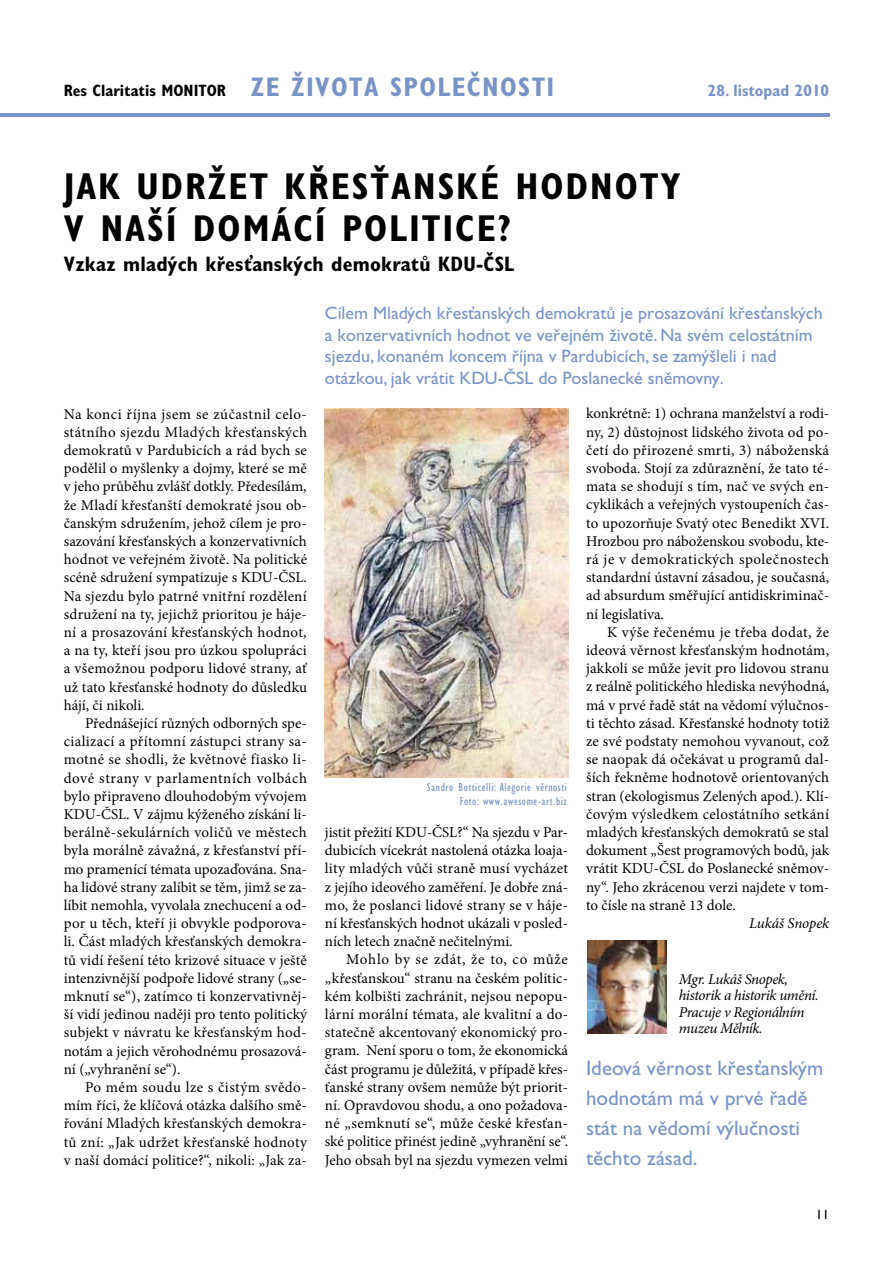
<style>
.page{position:relative;width:893px;height:1263px;background:#fff}
.page>*{position:absolute;margin:0;border:0;box-sizing:border-box;transform-origin:0 0}
.t1{font:700 condensed 37.5px/42px "Gill Sans Std";letter-spacing:.05em;color:#000}
.t2{font:700 condensed 27px "Gill Sans Std";color:#7894c7}
.t3{font:21px/30px "Gill Sans Std";color:#7894c7}
.t4{font:700 condensed 21px "Gill Sans Std";letter-spacing:.01em;color:#000}
.t5{font:18px/21.6px "Gill Sans Std";color:#7894c7}
.t6{font:700 condensed 16.5px "Gill Sans Std";color:#000}
.t7{font:700 condensed 16.5px "Gill Sans Std";color:#7894c7}
.t8{font:15px/18.1px "Minion Pro";color:#000;text-align:justify}
.t9{font:italic 15px/16.5px "Minion Pro";letter-spacing:-.025em;color:#000}
.t10{font:italic 15px "Minion Pro";letter-spacing:-.005em;color:#000}
.t11{font:13.5px "Gill Sans Std";color:#000}
.t12{font:condensed 12px/13.5px "Gill Sans Std";letter-spacing:.05em;color:#7894c7;text-align:right}
.s1{font-size:27px;color:#7894c7}
</style>
<div class="page">
<hr style="left:0;top:113px;width:829px;height:4px;background:#7894c7">
<img style="left:325px;top:409px;width:243px;height:368px">
<img style="left:587px;top:940px;width:79px;height:94px">
<p class="t6" style="left:64px;top:81px;width:258px">Res Claritatis MONITOR <span class="s1">ze života</span></p>
<h2 class="t2" style="left:390px;top:71px;width:107px">společnosti</h2>
<p class="t7" style="left:708px;top:81px;width:123px">28. listopad 2010</p>
<h1 class="t1" style="left:64px;top:166px;width:618px">JAK UDRŽET KŘESŤANSKÉ HODNOTY<br>V NAŠÍ DOMÁCÍ POLITICE?</h1>
<h3 class="t4" style="left:64px;top:252px;width:450px">Vzkaz mladých křesťanských demokratů KDU-ČSL</h3>
<p class="t5" style="left:325px;top:302px;width:499px">Cílem Mladých křesťanských demokratů je prosazování křesťanských a konzervativních hodnot ve veřejném životě. Na svém celostátním sjezdu, konaném koncem října v Pardubicích, se zamýšleli i nad otázkou, jak vrátit KDU-ČSL do Poslanecké sněmovny.</p>
<p class="t8" style="left:64px;top:405px;width:245px">Na konci října jsem se zúčastnil celo&shy;státního sjezdu Mladých křesťanských demokratů v Pardubicích a rád bych se podělil o myšlenky a dojmy, které se mě v jeho průběhu zvlášť dotkly. Předesílám, že Mladí křesťanští demokraté jsou ob&shy;čanským sdružením, jehož cílem je pro&shy;sazování křesťanských a konzervativních hodnot ve veřejném životě. Na politické scéně sdružení sympatizuje s KDU-‑ ČSL.<br>Na sjezdu bylo patrné vnitřní rozdělení sdružení na ty, jejichž prioritou je háje&shy;ní a prosazování křesťanských hodnot, a na ty, kteří jsou pro úzkou spolupráci a všemožnou podporu lidové strany, ať už tato křesťanské hodnoty do důsledku hájí, či nikoli.</p>
<p class="t8" style="left:64px;top:714px;width:245px;text-indent:21px">Přednášející různých odborných spe&shy;cializací a přítomní zástupci strany sa&shy;motné se shodli, že květnové fiasko li&shy;dové strany v parlamentních volbách bylo připraveno dlouhodobým vývojem KDU-ČSL. V zájmu kýženého získání li&shy;berálně-sekulárních voličů ve městech byla morálně závažná, z křesťanství pří&shy;mo pramenící témata upozaďována. Sna&shy;ha lidové strany zalíbit se těm, jimž se za&shy;líbit nemohla, vyvolala znechucení a od&shy;por u těch, kteří ji obvykle podporova&shy;li. Část mladých křesťanských demokra&shy;tů vidí řešení této krizové situace v ještě intenzivnější podpoře lidové strany („se&shy;mknutí se“), zatímco ti konzervativněj&shy;ší vidí jedinou naději pro tento politický subjekt v návratu ke křesťanským hod&shy;notám a jejich věrohodnému prosazová&shy;ní („vyhranění se“).</p>
<p class="t8" style="left:64px;top:1078px;width:245px;text-indent:21px">Po mém soudu lze s čistým svědo&shy;mím říci, že klíčová otázka dalšího smě&shy;řování Mladých křesťanských demokra&shy;tů zní: „Jak udržet křesťanské hodnoty v naší domácí politice?“, nikoli: „Jak za-</p>
<p class="t12" style="left:427px;top:781px;width:141px">Sandro Botticelli: Alegorie věrnosti<br>Foto: www.awesome-art.biz</p>
<p class="t8" style="left:325px;top:823px;width:245px">jistit přežití KDU-ČSL?“ Na sjezdu v Par&shy;dubicích vícekrát nastolená otázka loaja&shy;lity mladých vůči straně musí vycházet z jejího ideového zaměření. Je dobře zná&shy;mo, že poslanci lidové strany se v háje&shy;ní křesťanských hodnot ukázali v posled&shy;ních letech značně nečitelnými.</p>
<p class="t8" style="left:325px;top:951px;width:245px;text-indent:21px">Mohlo by se zdát, že to, co může „křesťanskou“ stranu na českém politic&shy;kém kolbišti zachránit, nejsou nepopu&shy;lární morální témata, ale kvalitní a do&shy;statečně akcentovaný ekonomický pro&shy;gram. Není sporu o tom, že ekonomická část programu je důležitá, v případě křes&shy;ťanské strany ovšem nemůže být priorit&shy;ní. Opravdovou shodu, a ono požadova&shy;né „semknutí se“, může české křesťan&shy;ské politice přinést jedině „vyhranění se“.<br>Jeho obsah byl na sjezdu vymezen velmi</p>
<p class="t8" style="left:586px;top:405px;width:245px">konkrétně: 1) ochrana manželství a rodi&shy;ny, 2) důstojnost lidského života od po&shy;četí do přirozené smrti, 3) náboženská svoboda. Stojí za zdůraznění, že tato té&shy;mata se shodují s tím, nač ve svých en&shy;cyklikách a veřejných vystoupeních čas&shy;to upozorňuje Svatý otec Benedikt XVI.<br>Hrozbou pro náboženskou svobodu, kte&shy;rá je v demokratických společnostech standardní ústavní zásadou, je současná, ad absurdum směřující antidiskriminač&shy;ní legislativa.</p>
<p class="t8" style="left:586px;top:623px;width:245px;text-indent:21px">K výše řečenému je třeba dodat, že ideová věrnost křesťanským hodnotám, jakkoli se může jevit pro lidovou stranu z reálně politického hlediska nevýhodná, má v prvé řadě stát na vědomí výlučnos&shy;ti těchto zásad. Křesťanské hodnoty totiž ze své podstaty nemohou vyvanout, což se naopak dá očekávat u programů dal&shy;ších řekněme hodnotově orientovaných stran (ekologismus Zelených apod.). Klí&shy;čovým výsledkem celostátního setkání mladých křesťanských demokratů se stal dokument „Šest programových bodů, jak vrátit KDU-ČSL do Poslanecké sněmov&shy;ny“. Jeho zkrácenou verzi najdete v tom&shy;to čísle na straně 13 dole.</p>
<p class="t10" style="left:749px;top:913px;width:82px">Lukáš Snopek</p>
<p class="t9" style="left:679px;top:970px;width:142px">Mgr. Lukáš Snopek, historik a historik umění.<br>Pracuje v Regionálním muzeu Mělník.</p>
<h3 class="t3" style="left:586px;top:1053px;width:239px">Ideová věrnost křesťanským hodnotám má v prvé řadě stát na vědomí výlučnosti těchto zásad.</h3>
<p class="t11" style="left:816px;top:1207px;width:15px">11</p>
</div>
